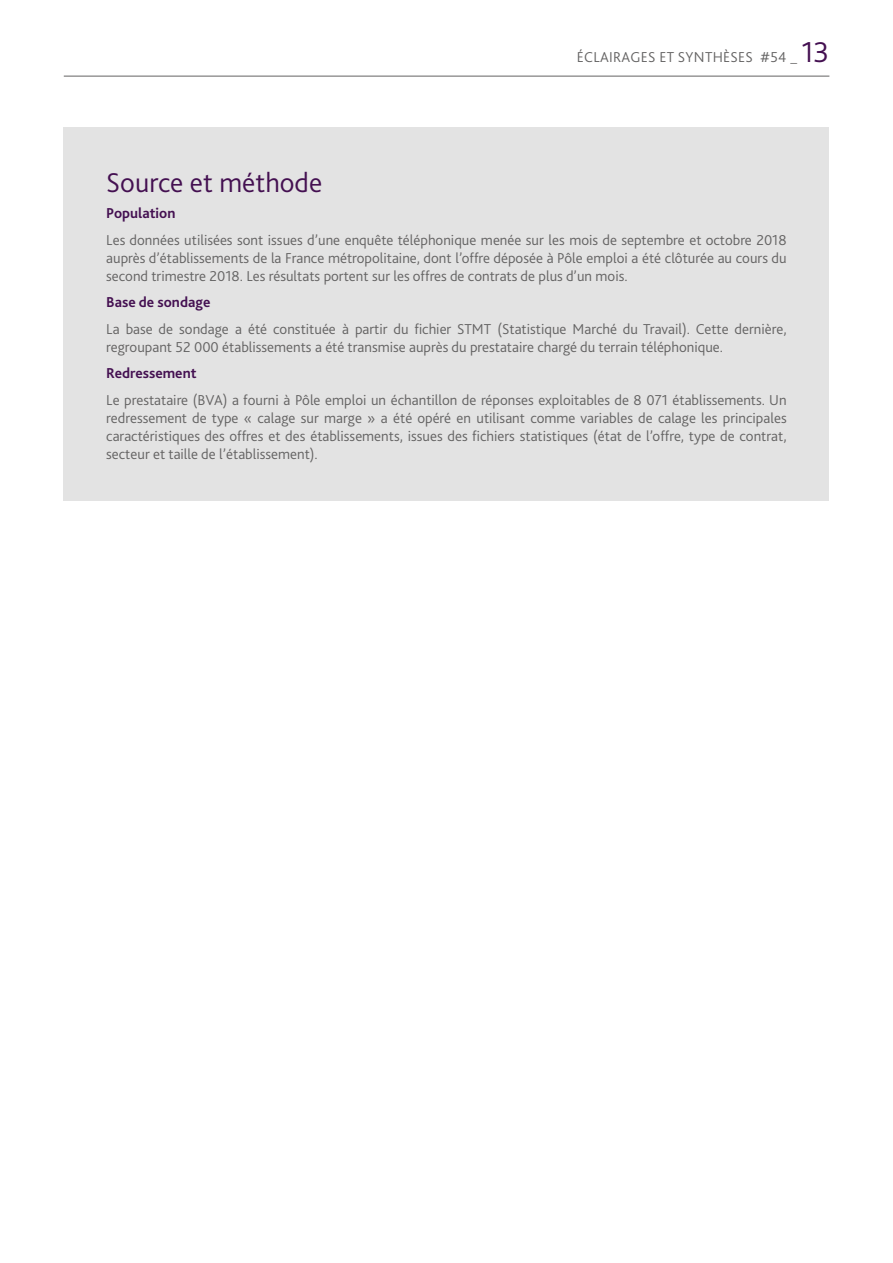
<style>
.page{position:relative;width:893px;height:1263px;background:#fff}
.page>*{position:absolute;margin:0;border:0;box-sizing:border-box;transform-origin:0 0}
.ANNEXE_TITRE{font:300 28.5px "Bliss 2";color:#441051}
.ANNEXE_TEXTE{font:300 15px/18px "Bliss 2";color:#646363;text-align:justify}
.ANNEXE_TEXTE-2{font:700 15px "Bliss 2";color:#441051}
.ANNEXE_TEXTE-3{font:300 15px "Bliss 2";letter-spacing:.02em;color:#646363}
.s1{font-size:30px;color:#441051}
</style>
<div class="page">
<hr style="left:64px;top:76px;width:765px;height:1px;background:#646363">
<div style="left:64px;top:128px;width:765px;height:373px;background:#e3e3e3"></div>
<p class="ANNEXE_TEXTE-3" style="left:577px;top:47px;width:254px">ÉCLAIRAGES ET SYNTHÈSES #54 _ <span class="s1">13</span></p>
<p class="ANNEXE_TITRE" style="left:106px;top:165px;width:217px">Source et méthode</p>
<p class="ANNEXE_TEXTE-2" style="left:106px;top:204px;width:71px">Population</p>
<p class="ANNEXE_TEXTE" style="left:106px;top:231px;width:682px">Les données utilisées sont issues d’une enquête téléphonique menée sur les mois de septembre et octobre 2018 auprès d’établissements de la France métropolitaine, dont l’offre déposée à Pôle emploi a été clôturée au cours du second trimestre 2018. Les résultats portent sur les offres de contrats de plus d’un mois.</p>
<p class="ANNEXE_TEXTE-2" style="left:106px;top:293px;width:106px">Base de sondage</p>
<p class="ANNEXE_TEXTE" style="left:106px;top:320px;width:682px">La base de sondage a été constituée à partir du fichier STMT (Statistique Marché du Travail). Cette dernière, regroupant 52 000 établissements a été transmise auprès du prestataire chargé du terrain téléphonique.</p>
<p class="ANNEXE_TEXTE-2" style="left:106px;top:364px;width:92px">Redressement</p>
<p class="ANNEXE_TEXTE" style="left:106px;top:391px;width:682px">Le prestataire (BVA) a fourni à Pôle emploi un échantillon de réponses exploitables de 8 071 établissements. Un redressement de type « calage sur marge » a été opéré en utilisant comme variables de calage les principales caractéristiques des offres et des établissements, issues des fichiers statistiques (état de l’offre, type de contrat, secteur et taille de l’établissement).</p>
</div>
